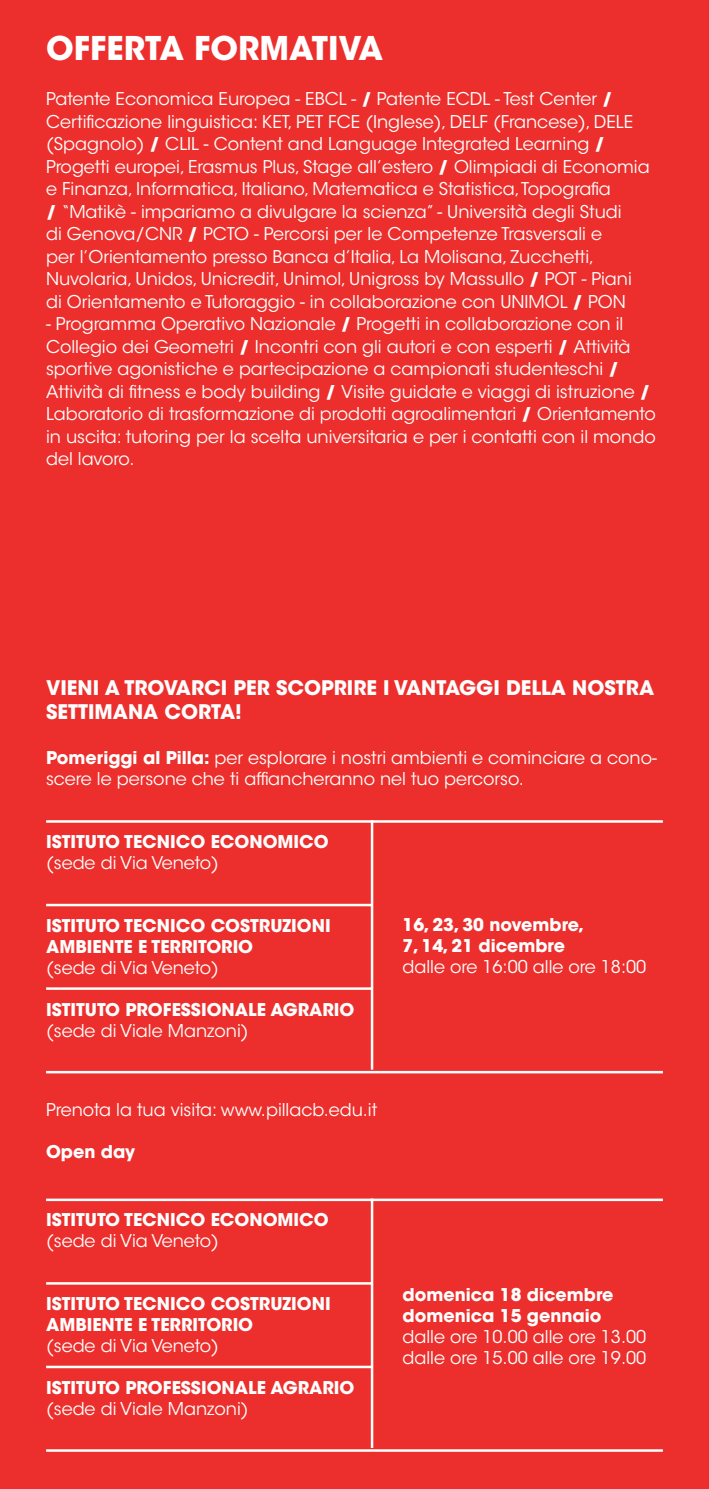
<style>
.page{position:relative;width:709px;height:1489px;background:#fff}
.page>*{position:absolute;margin:0;border:0;box-sizing:border-box;transform-origin:0 0}
.t1{font:700 32.5px "ITC Avant Garde Std";color:#fff}
.t2{font:700 20px/24px "ITC Avant Garde Std";color:#fff}
.t3{font:17.5px/22.5px "ITC Avant Garde Std";color:#fff}
.t4{font:700 17.5px/21px "ITC Avant Garde Std";color:#fff}
.s1{font-weight:700}
</style>
<div class="page">
<div style="left:0;top:0;width:709px;height:1488px;background:#ec2f2c"></div>
<hr style="left:46px;top:903px;width:326px;height:3px;background:#fff">
<hr style="left:46px;top:820px;width:617px;height:2px;background:#fff">
<hr style="left:46px;top:987px;width:326px;height:2px;background:#fff">
<hr style="left:46px;top:1070px;width:617px;height:3px;background:#fff">
<hr style="left:371px;top:820px;width:2px;height:249px;background:#fff">
<hr style="left:46px;top:1281px;width:326px;height:3px;background:#fff">
<hr style="left:46px;top:1198px;width:617px;height:2px;background:#fff">
<hr style="left:46px;top:1365px;width:326px;height:2px;background:#fff">
<hr style="left:46px;top:1448px;width:617px;height:3px;background:#fff">
<hr style="left:371px;top:1198px;width:2px;height:249px;background:#fff">
<h1 class="t1" style="left:46px;top:27px;width:338px">OFFERTA FORMATIVA</h1>
<p class="t3" style="left:46px;top:88px;width:605px">Patente Economica Europea - EBCL - <span class="s1">/</span> Patente ECDL - Test Center <span class="s1">/ </span>Certificazione linguistica: KET, PET FCE (Inglese), DELF (Francese), DELE (Spagnolo) <span class="s1">/</span> CLIL - Content and Language Integrated Learning <span class="s1">/ </span>Progetti europei, Erasmus Plus, Stage all’estero <span class="s1">/</span> Olimpiadi di Economia e Finanza, Informatica, Italiano, Matematica e Statistica, Topografia<br><span class="s1">/</span> “Matikè - impariamo a divulgare la scienza” - Università degli Studi<br>di Genova/CNR <span class="s1">/</span> PCTO - Percorsi per le Competenze Trasversali e<br>per l’Orientamento presso Banca d’Italia, La Molisana, Zucchetti, Nuvolaria, Unidos, Unicredit, Unimol, Unigross by Massullo <span class="s1">/</span> POT - Piani di Orientamento e Tutoraggio - in collaborazione con UNIMOL <span class="s1">/</span> PON</p>
<p class="t3" style="left:46px;top:313px;width:611px">- Programma Operativo Nazionale <span class="s1">/</span> Progetti in collaborazione con il Collegio dei Geometri <span class="s1">/</span> Incontri con gli autori e con esperti <span class="s1">/</span> Attività sportive agonistiche e partecipazione a campionati studenteschi <span class="s1">/ </span>Attività di fitness e body building <span class="s1">/</span> Visite guidate e viaggi di istruzione <span class="s1">/ </span>Laboratorio di trasformazione di prodotti agroalimentari <span class="s1">/</span> Orientamento in uscita: tutoring per la scelta universitaria e per i contatti con il mondo del lavoro.</p>
<p class="t2" style="left:46px;top:675px;width:609px">VIENI A TROVARCI PER SCOPRIRE I VANTAGGI DELLA NOSTRA<br>SETTIMANA CORTA!</p>
<p class="t3" style="left:46px;top:747px;width:612px;line-height:21px"><span class="s1">Pomeriggi al Pilla:</span> per esplorare i nostri ambienti e cominciare a cono&shy;scere le persone che ti affiancheranno nel tuo percorso.</p>
<p class="t4" style="left:46px;top:830px;width:284px">ISTITUTO TECNICO ECONOMICO</p>
<p class="t3" style="left:46px;top:851px;width:174px">(sede di Via Veneto)</p>
<p class="t4" style="left:46px;top:914px;width:286px">ISTITUTO TECNICO COSTRUZIONI<br>AMBIENTE E TERRITORIO</p>
<p class="t3" style="left:46px;top:956px;width:174px">(sede di Via Veneto)</p>
<p class="t4" style="left:46px;top:998px;width:310px">ISTITUTO PROFESSIONALE AGRARIO</p>
<p class="t3" style="left:46px;top:1019px;width:204px">(sede di Viale Manzoni)</p>
<p class="t3" style="left:46px;top:1098px;width:333px">Prenota la tua visita: www.pillacb.edu.it</p>
<p class="t4" style="left:46px;top:1140px;width:91px">Open day</p>
<p class="t4" style="left:46px;top:1208px;width:284px">ISTITUTO TECNICO ECONOMICO</p>
<p class="t3" style="left:46px;top:1229px;width:174px">(sede di Via Veneto)</p>
<p class="t4" style="left:46px;top:1292px;width:286px">ISTITUTO TECNICO COSTRUZIONI<br>AMBIENTE E TERRITORIO</p>
<p class="t3" style="left:46px;top:1334px;width:174px">(sede di Via Veneto)</p>
<p class="t4" style="left:46px;top:1376px;width:310px">ISTITUTO PROFESSIONALE AGRARIO</p>
<p class="t3" style="left:46px;top:1397px;width:204px">(sede di Viale Manzoni)</p>
<p class="t4" style="left:402px;top:913px;width:183px">16, 23, 30 novembre,<br>7, 14, 21 dicembre</p>
<p class="t3" style="left:402px;top:955px;width:245px">dalle ore 16:00 alle ore 18:00</p>
<p class="t4" style="left:402px;top:1283px;width:212px">domenica 18 dicembre domenica 15 gennaio</p>
<p class="t3" style="left:402px;top:1326px;width:245px;line-height:21px">dalle ore 10.00 alle ore 13.00 dalle ore 15.00 alle ore 19.00</p>
</div>
